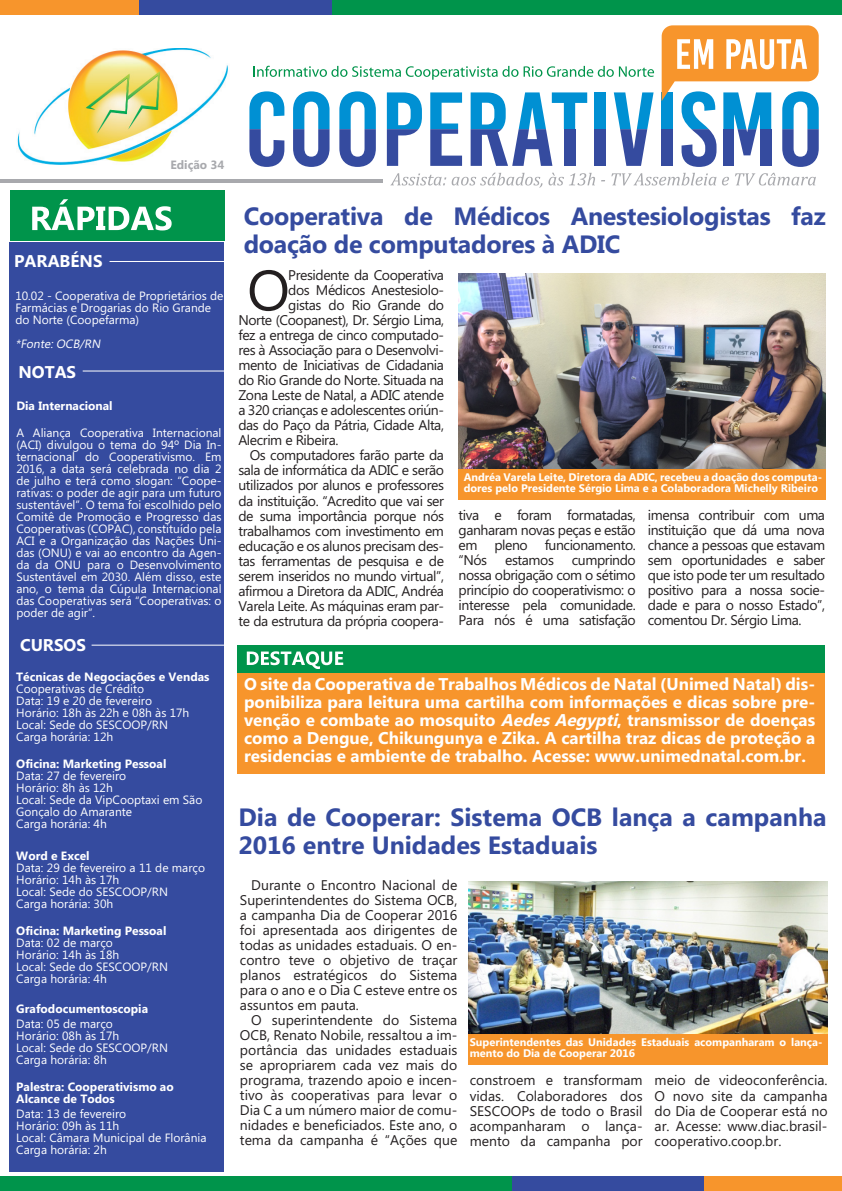
<style>
.page{position:relative;width:842px;height:1191px;background:#fff}
.page>*{position:absolute;margin:0;border:0;box-sizing:border-box;transform-origin:0 0}
.TEXTOS{font:56.8px "Microsoft Phags Pa";color:#231f20}
.TÍTULO{font:700 25px/28px "Microsoft Phags Pa";letter-spacing:-.01em;color:#354b9f}
.DESTAQUES{font:700 17px/18px "Microsoft Phags Pa";color:#fff;text-align:justify}
.TEXTOS-2{font:14px/15px "Microsoft Phags Pa";letter-spacing:-.03em;color:#231f20;text-align:justify}
.PARABÉNS{font:12px/12px "Microsoft Phags Pa";color:#fff}
.CURSOS_NOTAS{font:12px/12px "Microsoft Phags Pa";color:#fff;text-align:justify}
.PARABÉNS-2{font:700 12px/12px "Microsoft Phags Pa";color:#fff}
.CURSOS_NOTAS-2{font:700 12px "Microsoft Phags Pa";color:#fff}
.PARABÉNS-3{font:italic 12px "Microsoft Phags Pa";color:#fff}
.PARABÉNS-4{font:700 12px "Microsoft Phags Pa";color:#a8a9ad}
.LEGENDAS_ESQ{font:700 11px/11px "Microsoft Phags Pa";color:#fff}
.s1{font-weight:700}
.s2{font-style:italic}
</style>
<div class="page">
<div style="left:238px;top:672px;width:587px;height:101px;background:#f7952c"></div>
<div style="left:594px;top:92px;width:12px;height:37px;background:#0090d3"></div>
<svg style="left:249px;top:91px;width:35px;height:76px"></svg>
<svg style="left:293px;top:91px;width:37px;height:76px"></svg>
<svg style="left:339px;top:91px;width:37px;height:76px"></svg>
<svg style="left:387px;top:92px;width:35px;height:74px"></svg>
<svg style="left:430px;top:92px;width:32px;height:74px"></svg>
<svg style="left:471px;top:92px;width:116px;height:74px"></svg>
<div style="left:564px;top:129px;width:11px;height:37px;background:#354b9f"></div>
<div style="left:594px;top:129px;width:12px;height:37px;background:#354b9f"></div>
<svg style="left:614px;top:92px;width:40px;height:74px"></svg>
<hr style="left:0;top:179px;width:383px;height:3px;background:#a8a9ad">
<svg style="left:662px;top:25px;width:157px;height:142px"></svg>
<svg style="left:254px;top:66px;width:264px;height:14px"></svg>
<svg style="left:524px;top:66px;width:130px;height:11px"></svg>
<img style="left:17px;top:48px;width:211px;height:117px">
<div style="left:332px;top:0;width:510px;height:14px;background:#00944b"></div>
<div style="left:138px;top:0;width:194px;height:14px;background:#354b9f"></div>
<div style="left:1px;top:0;width:138px;height:14px;background:#f7952c"></div>
<div style="left:9px;top:242px;width:215px;height:929px;background:#354b9f"></div>
<img style="left:459px;top:274px;width:367px;height:195px">
<div style="left:10px;top:190px;width:214px;height:51px;background:#00944b"></div>
<div style="left:238px;top:645px;width:587px;height:27px;background:#00944b"></div>
<svg style="left:32px;top:199px;width:140px;height:31px"></svg>
<hr style="left:83px;top:370px;width:141px;height:1px;background:#fff">
<hr style="left:92px;top:644px;width:132px;height:1px;background:#fff">
<img style="left:468px;top:881px;width:359px;height:153px">
<svg style="left:247px;top:651px;width:96px;height:18px"></svg>
<div style="left:0;top:1176px;width:513px;height:15px;background:#00944b"></div>
<div style="left:513px;top:1176px;width:192px;height:15px;background:#354b9f"></div>
<div style="left:705px;top:1176px;width:137px;height:15px;background:#f7952c"></div>
<svg style="left:391px;top:173px;width:55px;height:12px"></svg>
<svg style="left:452px;top:173px;width:90px;height:15px"></svg>
<svg style="left:548px;top:173px;width:47px;height:12px"></svg>
<svg style="left:611px;top:173px;width:105px;height:12px"></svg>
<svg style="left:722px;top:177px;width:7px;height:8px"></svg>
<svg style="left:735px;top:173px;width:81px;height:12px"></svg>
<div style="left:468px;top:1034px;width:359px;height:30px;background:#f7952c"></div>
<hr style="left:110px;top:261px;width:114px;height:1px;background:#fff">
<div style="left:459px;top:469px;width:367px;height:30px;background:#f7952c"></div>
<p class="PARABÉNS-4" style="left:170px;top:156px;width:55px">Edição 34</p>
<p class="DESTAQUES" style="left:14px;top:251px;width:90px">PARABÉNS</p>
<p class="PARABÉNS" style="left:15px;top:289px;width:210px">10.02 - Cooperativa de Proprietários de<br>Farmácias e Drogarias do Rio Grande do Norte (Coopefarma)</p>
<p class="PARABÉNS-3" style="left:15px;top:335px;width:89px">*Fonte: OCB/RN</p>
<p class="DESTAQUES" style="left:18px;top:362px;width:59px">NOTAS</p>
<p class="CURSOS_NOTAS-2" style="left:16px;top:397px;width:98px">Dia Internacional</p>
<p class="CURSOS_NOTAS" style="left:16px;top:426px;width:207px">A Aliança Cooperativa Internacional (ACI) divulgou o tema do 94º Dia In&shy;ternacional do Cooperativismo. Em 2016, a data será celebrada no dia 2 de julho e terá como slogan: “Coope&shy;rativas: o poder de agir para um futuro sustentável”. O tema foi escolhido pelo Comitê de Promoção e Progresso das Cooperativas (COPAC), constituído pela ACI e a Organização das Nações Uni&shy;das (ONU) e vai ao encontro da Agen&shy;da da ONU para o Desenvolvimento Sustentável em 2030. Além disso, este ano, o tema da Cúpula Internacional das Cooperativas será “Cooperativas: o poder de agir”.</p>
<p class="DESTAQUES" style="left:20px;top:635px;width:67px">CURSOS</p>
<p class="PARABÉNS" style="left:16px;top:670px;width:195px"><span class="s1">Técnicas de Negociações e Vendas<br></span>Cooperativas de Crédito<br>Data: 19 e 20 de fevereiro<br>Horário: 18h às 22h e 08h às 17h<br>Local: Sede do SESCOOP/RN<br>Carga horária: 12h</p>
<p class="PARABÉNS" style="left:16px;top:757px;width:188px"><span class="s1">Oficina: Marketing Pessoal<br></span>Data: 27 de fevereiro<br>Horário: 8h às 12h<br>Local: Sede da VipCooptaxi em São<br>Gonçalo do Amarante<br>Carga horária: 4h</p>
<p class="PARABÉNS" style="left:16px;top:849px;width:190px"><span class="s1">Word e Excel<br></span>Data: 29 de fevereiro a 11 de março<br>Horário: 14h às 17h<br>Local: Sede do SESCOOP/RN<br>Carga horária: 30h</p>
<p class="PARABÉNS" style="left:16px;top:924px;width:153px"><span class="s1">Oficina: Marketing Pessoal<br></span>Data: 02 de março<br>Horário: 14h às 18h<br>Local: Sede do SESCOOP/RN<br>Carga horária: 4h</p>
<p class="PARABÉNS-2" style="left:16px;top:1002px;width:133px">Grafodocumentoscopia</p>
<p class="PARABÉNS" style="left:16px;top:1017px;width:153px">Data: 05 de março<br>Horário: 08h às 17h<br>Local: Sede do SESCOOP/RN<br>Carga horária: 8h</p>
<p class="PARABÉNS-2" style="left:16px;top:1079px;width:159px">Palestra: Cooperativismo ao<br>Alcance de Todos</p>
<p class="PARABÉNS" style="left:16px;top:1106px;width:192px">Data: 13 de fevereiro<br>Horário: 09h às 11h<br>Local: Câmara Municipal de Florânia<br>Carga horária: 2h</p>
<p class="TÍTULO" style="left:244px;top:201px;width:583px">Cooperativa de Médicos Anestesiologistas faz doação de computadores à ADIC</p>
<p class="TEXTOS" style="left:247px;top:251px;width:44px">O</p>
<p class="TEXTOS-2" style="left:288px;top:267px;width:157px">Presidente da Cooperativa</p>
<p class="TEXTOS-2" style="left:288px;top:282px;width:157px">dos Médicos Anestesiolo-</p>
<p class="TEXTOS-2" style="left:288px;top:297px;width:157px">gistas do Rio Grande do</p>
<p class="TEXTOS-2" style="left:238px;top:312px;width:207px">Norte (Coopanest), Dr. Sérgio Lima,</p>
<p class="TEXTOS-2" style="left:238px;top:327px;width:207px">fez a entrega de cinco computado-</p>
<p class="TEXTOS-2" style="left:238px;top:342px;width:207px">res à Associação para o Desenvolvi-</p>
<p class="TEXTOS-2" style="left:238px;top:357px;width:207px">mento de Iniciativas de Cidadania</p>
<p class="TEXTOS-2" style="left:238px;top:372px;width:207px">do Rio Grande do Norte. Situada na</p>
<p class="TEXTOS-2" style="left:238px;top:387px;width:207px">Zona Leste de Natal, a ADIC atende</p>
<p class="TEXTOS-2" style="left:238px;top:402px;width:207px">a 320 crianças e adolescentes oriún-</p>
<p class="TEXTOS-2" style="left:238px;top:417px;width:207px">das do Paço da Pátria, Cidade Alta,</p>
<p class="TEXTOS-2" style="left:238px;top:432px;width:102px">Alecrim e Ribeira.</p>
<p class="TEXTOS-2" style="left:238px;top:447px;width:207px;text-indent:11px">Os computadores farão parte da sala de informática da ADIC e serão utilizados por alunos e professores da instituição. “Acredito que vai ser de suma importância porque nós trabalhamos com investimento em educação e os alunos precisam des&shy;tas ferramentas de pesquisa e de serem inseridos no mundo virtual”, afirmou a Diretora da ADIC, Andréa Varela Leite. As máquinas eram par&shy;te da estrutura da própria coopera-</p>
<p class="LEGENDAS_ESQ" style="left:464px;top:471px;width:360px">Andréa Varela Leite, Diretora da ADIC, recebeu a doação dos computa&shy;dores pelo Presidente Sérgio Lima e a Colaboradora Michelly Ribeiro</p>
<p class="TEXTOS-2" style="left:459px;top:507px;width:179px">tiva e foram formatadas, ganharam novas peças e estão em pleno funcionamento. “Nós</p>
<p class="TEXTOS-2" style="left:459px;top:552px;width:179px;text-indent:113px">cumprindo nossa obrigação com o sétimo princípio do cooperativismo: o interesse pela comunidade.<br>Para nós é uma satisfação</p>
<p class="TEXTOS-2" style="left:505px;top:552px;width:50px">estamos</p>
<p class="TEXTOS-2" style="left:648px;top:507px;width:179px">imensa contribuir com uma instituição que dá uma nova chance a pessoas que estavam sem oportunidades e saber que isto pode ter um resultado positivo para a nossa socie&shy;dade e para o nosso Estado”, comentou Dr. Sérgio Lima.</p>
<p class="DESTAQUES" style="left:244px;top:674px;width:573px">O site da Cooperativa de Trabalhos Médicos de Natal (Unimed Natal) dis&shy;ponibiliza para leitura uma cartilha com informações e dicas sobre pre&shy;venção e combate ao mosquito <span class="s2">AedesAegypti</span>, transmissor de doenças como a Dengue, Chikungunya e Zika. A cartilha traz dicas de proteção a residencias e ambiente de trabalho. Acesse: www.unimednatal.com.br.</p>
<p class="TÍTULO" style="left:238px;top:802px;width:589px">Dia de Cooperar: Sistema OCB lança a campanha<br>2016 entre Unidades Estaduais</p>
<p class="TEXTOS-2" style="left:240px;top:876px;width:219px;text-indent:11px">Durante o Encontro Nacional de Superintendentes do Sistema OCB, a campanha Dia de Cooperar 2016 foi apresentada aos dirigentes de todas as unidades estaduais. O en&shy;contro teve o objetivo de traçar planos estratégicos do Sistema para o ano e o Dia C esteve entre os assuntos em pauta.</p>
<p class="TEXTOS-2" style="left:240px;top:1011px;width:219px;text-indent:11px">O superintendente do Sistema OCB, Renato Nobile, ressaltou a im&shy;portância das unidades estaduais se apropriarem cada vez mais do programa, trazendo apoio e incen&shy;tivo às cooperativas para levar o Dia C a um número maior de comu&shy;nidades e beneficiados. Este ano, o tema da campanha é “Ações que</p>
<p class="LEGENDAS_ESQ" style="left:470px;top:1036px;width:354px">Superintendentes das Unidades Estaduais acompanharam o lança&shy;mento do Dia de Cooperar 2016</p>
<p class="TEXTOS-2" style="left:470px;top:1072px;width:174px">constroem e transformam vidas. Colaboradores dos SESCOOPs de todo o Brasil acompanharam o lança&shy;mento da campanha por</p>
<p class="TEXTOS-2" style="left:655px;top:1072px;width:174px">meio de videoconferência.<br>O novo site da campanha do Dia de Cooperar está no ar. Acesse: www.diac.brasil&shy;cooperativo.coop.br.</p>
</div>
